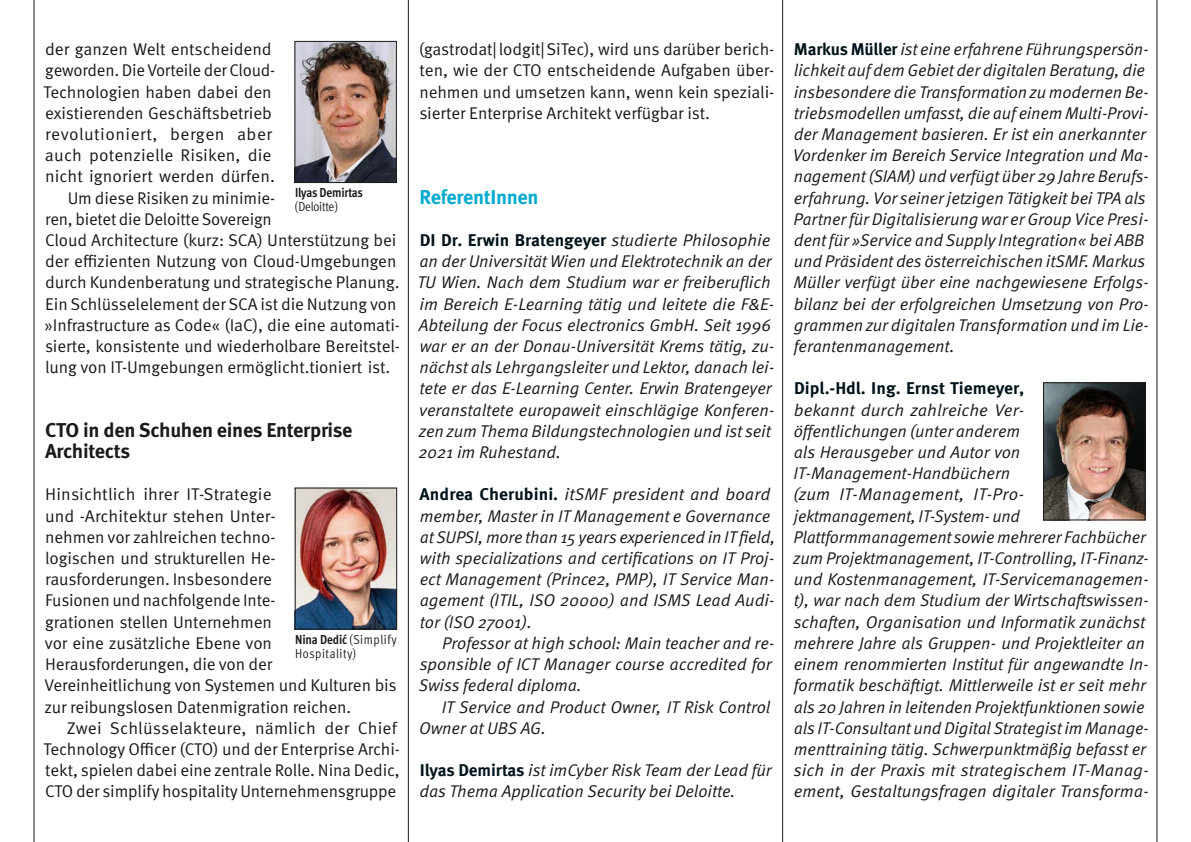
<style>
.page{position:relative;width:1191px;height:842px;background:#fff}
.page>*{position:absolute;margin:0;border:0;box-sizing:border-box;transform-origin:0 0}
.t1{font:700 20px/21.2px "Meta Pro";letter-spacing:-.015em;color:#1a1a18}
.t2{font:700 20px "Meta Pro";letter-spacing:-.015em;color:#00aacf}
.t3{font:17px/21.2px "Meta Pro Norm Ita";letter-spacing:-.005em;color:#1a1a18}
.t4{font:17px/21.2px "Meta Pro Norm";letter-spacing:-.005em;color:#1a1a18}
.t5{font:700 17px "Meta Pro";color:#00131a}
.t6{font:17px "Meta Pro Norm";letter-spacing:.025em;color:#1a1a18}
.t7{font:700 condensed 13px "Meta Pro";letter-spacing:-.015em;color:#1a1a18}
.t8{font:13px "Meta Pro Cond Norm";letter-spacing:.04em;color:#1a1a18}
.t9{font:13px "Meta Pro Cond Norm";letter-spacing:-.015em;color:#1a1a18}
.s1{font-family:"Meta Pro Cond Norm";font-weight:400;font-stretch:normal}
.s2{font-family:"Meta Pro Norm Ita";font-weight:400;color:#1a1a18}
.s3{font-family:"Meta Pro";font-weight:700;color:#00131a}
</style>
<div class="page">
<hr style="left:34px;top:0;width:1px;height:842px;background:#1a1a18">
<hr style="left:408px;top:0;width:1px;height:842px;background:#1a1a18">
<hr style="left:782px;top:0;width:1px;height:842px;background:#1a1a18">
<hr style="left:1156px;top:0;width:1px;height:842px;background:#1a1a18">
<img style="left:1045px;top:384px;width:98px;height:134px">
<div style="left:1043px;top:382px;width:102px;height:138px;border:1px solid #1a1a18"></div>
<img style="left:297px;top:490px;width:98px;height:137px">
<div style="left:295px;top:488px;width:102px;height:141px;border:1px solid #1a1a18"></div>
<img style="left:296px;top:43px;width:99px;height:138px">
<div style="left:294px;top:41px;width:103px;height:142px;border:1px solid #1a1a18"></div>
<p class="t4" style="left:45px;top:38px;width:228px">der ganzen Welt entscheidend</p>
<p class="t4" style="left:45px;top:59px;width:231px">geworden. Die Vorteile der Cloud-</p>
<p class="t4" style="left:43px;top:80px;width:230px">Technologien haben dabei den</p>
<p class="t4" style="left:45px;top:101px;width:228px">existierenden Geschäftsbetrieb</p>
<p class="t6" style="left:45px;top:121px;width:228px">revolutioniert, bergen aber</p>
<p class="t4" style="left:45px;top:144px;width:228px">auch potenzielle Risiken, die</p>
<p class="t4" style="left:45px;top:165px;width:231px">nicht ignoriert werden dürfen.</p>
<p class="t4" style="left:68px;top:186px;width:209px">Um diese Risiken zu minimie-</p>
<p class="t4" style="left:45px;top:207px;width:228px">ren, bietet die Deloitte Sovereign</p>
<p class="t4" style="left:45px;top:228px;width:353px">Cloud Architecture (kurz: SCA) Unterstützung bei</p>
<p class="t4" style="left:45px;top:250px;width:353px">der effizienten Nutzung von Cloud-Umgebungen</p>
<p class="t4" style="left:45px;top:271px;width:356px">durch Kundenberatung und strategische Planung.</p>
<p class="t4" style="left:45px;top:292px;width:353px">Ein Schlüsselelement der SCA ist die Nutzung von</p>
<p class="t4" style="left:44px;top:313px;width:357px">»Infrastructure as Code« (IaC), die eine automati-</p>
<p class="t4" style="left:45px;top:334px;width:356px">sierte, konsistente und wiederholbare Bereitstel-</p>
<p class="t4" style="left:45px;top:356px;width:347px">lung von IT-Umgebungen ermöglicht.tioniert ist.</p>
<p class="t7" style="left:295px;top:183px;width:70px">Ilyas Demirtas</p>
<p class="t9" style="left:295px;top:197px;width:45px">(Deloitte)</p>
<p class="t1" style="left:45px;top:418px;width:309px">CTO in den Schuhen eines Enterprise<br>Architects</p>
<p class="t4" style="left:44px;top:483px;width:354px">Hinsichtlich ihrer IT-Strategie<br>und -Architektur stehen Unter-<br>nehmen vor zahlreichen techno-<br>logischen und strukturellen He&shy;rausforderungen. Insbesondere<br>Fusionen und nachfolgende Inte-<br>grationen stellen Unternehmen<br>vor eine zusätzliche Ebene von Herausforderungen, die von der Vereinheitlichung von Systemen und Kulturen bis zur reibungslosen Datenmigration reichen.</p>
<p class="t4" style="left:43px;top:716px;width:358px;text-indent:23px">Zwei Schlüsselakteure, nämlich der Chief Technology Officer (CTO) und der Enterprise Archi&shy;tekt, spielen dabei eine zentrale Rolle. Nina Dedic, CTO der simplify hospitality Unternehmensgruppe</p>
<p class="t7" style="left:295px;top:629px;width:103px">Nina Dedić <span class="s1">(Simplify</span></p>
<p class="t8" style="left:295px;top:644px;width:62px">Hospitality)</p>
<p class="t4" style="left:419px;top:38px;width:357px;text-align:justify">(gastrodat|lodgit|SiTec), wird uns darüber berich&shy;ten, wie der CTO entscheidende Aufgaben über&shy;nehmen und umsetzen kann, wenn kein speziali&shy;sierter Enterprise Architekt verfügbar ist.</p>
<p class="t2" style="left:419px;top:181px;width:121px">ReferentInnen</p>
<p class="t5" style="left:420px;top:227px;width:352px">DI Dr. Erwin Bratengeyer <span class="s2">studierte Philosophie</span></p>
<p class="t3" style="left:417px;top:250px;width:359px">an der Universität Wien und Elektrotechnik an der TU Wien. Nach dem Studium war er freiberuflich im Bereich E-Learning tätig und leitete die F&amp;E-Abteilung der Focus electronics GmbH. Seit 1996 war er an der Donau-Universität Krems tätig, zu&shy;nächst als Lehrgangsleiter und Lektor, danach lei&shy;tete er das E-Learning Center. Erwin Bratengeyer veranstaltete europaweit einschlägige Konferen&shy;zen zum Thema Bildungstechnologien und ist seit 2021 im Ruhestand.</p>
<p class="t3" style="left:419px;top:483px;width:357px"><span class="s3">Andrea Cherubini.</span> itSMF president and board member, Master in IT Management e Governance at SUPSI, more than 15 years experienced in IT field, with specializations and certifications on IT Proj&shy;ect Management (Prince2, PMP), IT Service Man&shy;agement (ITIL, ISO 20000) and ISMS Lead Audi&shy;tor (ISO 27001).</p>
<p class="t3" style="left:419px;top:631px;width:357px;text-indent:23px">Professor at high school: Main teacher and re&shy;sponsible of ICT Manager course accredited for<br>Swiss federal diploma.</p>
<p class="t3" style="left:419px;top:695px;width:353px;text-indent:23px">IT Service and Product Owner, IT Risk Control<br>Owner at UBS AG.</p>
<p class="t3" style="left:419px;top:758px;width:354px"><span class="s3">Ilyas Demirtas</span> ist imCyber Risk Team der Lead für das Thema Application Security bei Deloitte.</p>
<p class="t3" style="left:792px;top:38px;width:358px"><span class="s3">Markus Müller</span> ist eine erfahrene Führungspersön&shy;lichkeit auf dem Gebiet der digitalen Beratung, die insbesondere die Transformation zu modernen Be&shy;triebsmodellen umfasst, die auf einem Multi-Provi&shy;der Management basieren. Er ist ein anerkannter Vordenker im Bereich Service Integration und Ma&shy;nagement (SIAM) und verfügt über 29 Jahre Berufs&shy;erfahrung. Vor seiner jetzigen Tätigkeit bei TPA als Partner für Digitalisierung war er Group Vice Presi&shy;dent für »Service and Supply Integration« bei ABB und Präsident des österreichischen itSMF. Markus Müller verfügt über eine nachgewiesene Erfolgs&shy;bilanz bei der erfolgreichen Umsetzung von Pro&shy;grammen zur digitalen Transformation und im Lie&shy;ferantenmanagement.</p>
<p class="t5" style="left:794px;top:375px;width:231px">Dipl.-Hdl. Ing. Ernst Tiemeyer,</p>
<p class="t3" style="left:793px;top:398px;width:357px">bekannt durch zahlreiche Ver-<br>öffentlichungen (unter anderem<br>als Herausgeber und Autor von IT-Management-Handbüchern<br>(zum IT-Management, IT-Pro&shy;jektmanagement, IT-System- und Plattformmanagement sowie mehrerer Fachbücher zum Projektmanagement, IT-Controlling, IT-Finanz&shy;und Kostenmanagement, IT-Servicemanagemen&shy;t), war nach dem Studium der Wirtschaftswissen&shy;schaften, Organisation und Informatik zunächst mehrere Jahre als Gruppen- und Projektleiter an einem renommierten Institut für angewandte In&shy;formatik beschäftigt. Mittlerweile ist er seit mehr als 20 Jahren in leitenden Projektfunktionen sowie als IT-Consultant und Digital Strategist im Manage&shy;menttraining tätig. Schwerpunktmäßig befasst er sich in der Praxis mit strategischem IT-Manag&shy;ement, Gestaltungsfragen digitaler Transforma-</p>
</div>
